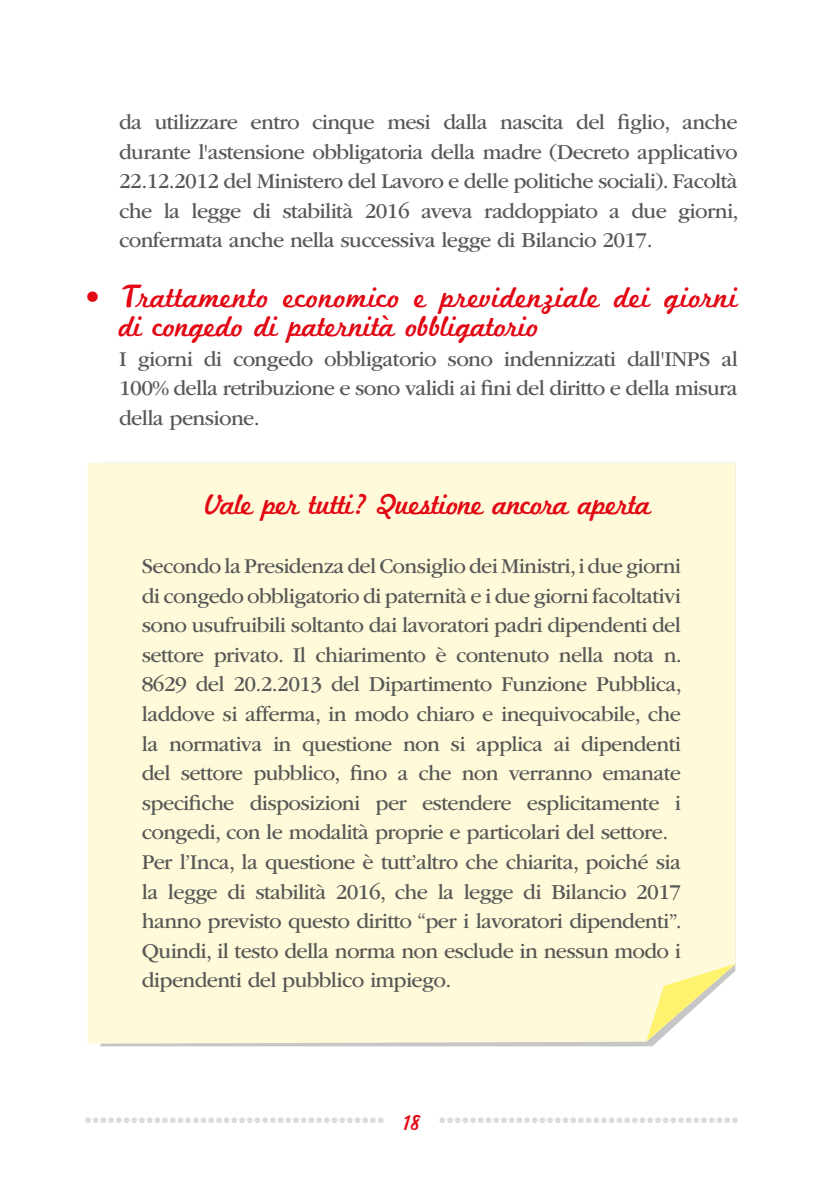
<style>
.page{position:relative;width:840px;height:1191px;background:#fff}
.page>*{position:absolute;margin:0;border:0;box-sizing:border-box;transform-origin:0 0}
.t1{font:30px/29.6px "Marketing Script";letter-spacing:.01em;color:#e30613}
.t2{font:30px "Marketing Script";letter-spacing:-.03em;color:#e30613}
.t3{font:22px/29.6px "ITC Garamond Std";letter-spacing:-.03em;color:#575756;text-align:justify}
.t4{font:22px "Marketing Script";color:#e30613}
.s1{font-family:"Leckerli One"}
</style>
<div class="page">
<div style="left:87px;top:463px;width:648px;height:580px;background:#fffbda"></div>
<svg style="left:646px;top:963px;width:89px;height:78px"></svg>
<svg style="left:85px;top:1117px;width:298px;height:6px"></svg>
<svg style="left:439px;top:1117px;width:298px;height:6px"></svg>
<p class="t3" style="left:119px;top:107px;width:620px">da utilizzare entro cinque mesi dalla nascita del figlio, anche durante l'astensione obbligatoria della madre (Decreto applicativo 22.12.2012 del Ministero del Lavoro e delle politiche sociali). Facoltà che la legge di stabilità 2016 aveva raddoppiato a due giorni, confermata anche nella successiva legge di Bilancio 2017.</p>
<h1 class="t1" style="left:119px;top:284px;width:619px;text-indent:-34px">• <span class="s1">T</span>rattamento economico e previdenziale dei giorni di congedo di paternità obbligatorio</h1>
<p class="t3" style="left:119px;top:344px;width:620px">I giorni di congedo obbligatorio sono indennizzati dall'INPS al 100% della retribuzione e sono validi ai fini del diritto e della misura della pensione.</p>
<h1 class="t2" style="left:205px;top:486px;width:447px">Vale per tutti? Questione ancora aperta</h1>
<p class="t3" style="left:142px;top:551px;width:541px;text-align:left">Secondo la Presidenza del Consiglio dei Ministri, i due giorni di congedo obbligatorio di paternità e i due giorni facoltativi sono usufruibili soltanto dai lavoratori padri dipendenti del settore privato. Il chiarimento è contenuto nella nota n.<br>8629 del 20.2.2013 del Dipartimento Funzione Pubblica, laddove si afferma, in modo chiaro e inequivocabile, che la normativa in questione non si applica ai dipendenti del settore pubblico, fino a che non verranno emanate specifiche disposizioni per estendere esplicitamente i congedi, con le modalità proprie e particolari del settore.<br>Per l’Inca, la questione è tutt’altro che chiarita, poiché sia la legge di stabilità 2016, che la legge di Bilancio 2017 hanno previsto questo diritto “per i lavoratori dipendenti”.<br>Quindi, il testo della norma non esclude in nessun modo i dipendenti del pubblico impiego.</p>
<p class="t4" style="left:403px;top:1110px;width:18px">18</p>
</div>
